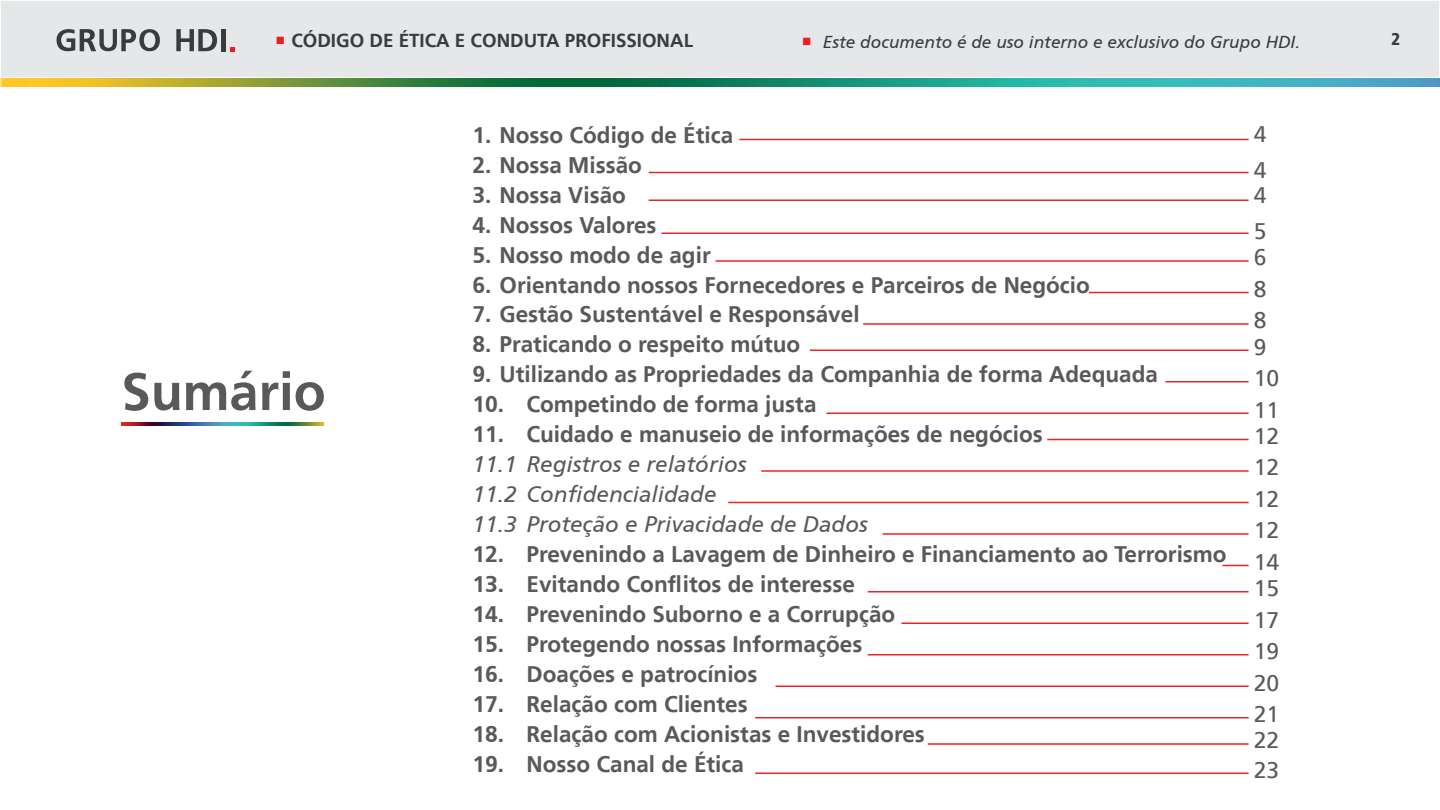
<style>
.page{position:relative;width:1440px;height:810px;background:#fff}
.page>*{position:absolute;margin:0;border:0;box-sizing:border-box;transform-origin:0 0}
.t1{font:52.5px "HDI Gerling Sans Bold";color:#58595b}
.t2{font:22.5px "HDI Gerling Sans Bold";color:#58595b}
.t3{font:22.5px/30px "HDI Gerling Sans Italic";color:#58595b}
.t4{font:22.5px/31.5px "HDI Gerling Sans Regular";color:#58595b}
.t5{font:18.75px "HDI Gerling Sans Bold";color:#393c3f}
.t6{font:17.25px "HDI Gerling Sans Italic";color:#393c3f}
.t7{font:17.25px "HDI Gerling Sans Cond Black";color:#3a3d3f}
.s1{color:#ed1d24}
.s2{font-family:"HDI Gerling Sans Bold";font-size:18.75px;color:#ed1d24}
</style>
<div class="page">
<div style="left:0;top:0;width:1440px;height:78px;background:#e6e7e8"></div>
<div style="left:0;top:0;width:1440px;height:78px;border:1px solid #fff"></div>
<svg style="left:57px;top:29px;width:103px;height:22px"></svg>
<svg style="left:176px;top:29px;width:41px;height:22px"></svg>
<div style="left:221px;top:29px;width:5px;height:22px;background:#393c3f"></div>
<svg style="left:230px;top:47px;width:5px;height:4px"></svg>
<img style="left:0;top:78px;width:1440px;height:9px">
<hr style="left:739px;top:139px;width:510px;height:1px;background:#ed2127">
<hr style="left:649px;top:200px;width:600px;height:1px;background:#ed2127">
<hr style="left:649px;top:172px;width:600px;height:1px;background:#ed2127">
<hr style="left:662px;top:232px;width:587px;height:2px;background:#ed2127">
<hr style="left:716px;top:260px;width:533px;height:2px;background:#ed2127">
<hr style="left:1089px;top:292px;width:160px;height:1px;background:#ed2127">
<hr style="left:863px;top:323px;width:386px;height:2px;background:#ed2127">
<hr style="left:810px;top:350px;width:439px;height:1px;background:#ed2127">
<hr style="left:1166px;top:381px;width:83px;height:1px;background:#ed2127">
<hr style="left:826px;top:412px;width:423px;height:2px;background:#ed2127">
<hr style="left:1047px;top:439px;width:202px;height:1px;background:#ed2127">
<hr style="left:761px;top:470px;width:488px;height:2px;background:#ed2127">
<hr style="left:728px;top:502px;width:521px;height:1px;background:#ed2127">
<hr style="left:883px;top:533px;width:366px;height:2px;background:#ed2127">
<svg style="left:1222px;top:565px;width:27px;height:1px"></svg>
<hr style="left:868px;top:591px;width:381px;height:1px;background:#ed2127">
<hr style="left:902px;top:622px;width:347px;height:2px;background:#ed2127">
<hr style="left:868px;top:654px;width:381px;height:2px;background:#ed2127">
<hr style="left:776px;top:686px;width:473px;height:1px;background:#ed2127">
<hr style="left:755px;top:717px;width:494px;height:1px;background:#ed2127">
<hr style="left:928px;top:743px;width:321px;height:2px;background:#ed2127">
<hr style="left:755px;top:773px;width:494px;height:1px;background:#ed2127">
<img style="left:122px;top:422px;width:202px;height:4px">
<img style="left:27px;top:78px;width:1391px;height:8px">
<p class="t5" style="left:275px;top:30px;width:420px"><span class="s1">•</span> CÓDIGO DE ÉTICA E CONDUTA PROFISSIONAL</p>
<p class="t6" style="left:801px;top:32px;width:500px"><span class="s2">•</span> Este documento é de uso interno e exclusivo do Grupo HDI.</p>
<p class="t7" style="left:1391px;top:29px;width:11px">2</p>
<h1 class="t1" style="left:122px;top:360px;width:206px">Sumário</h1>
<p class="t2" style="left:472px;top:121px;width:262px">1. Nosso Código de Ética</p>
<p class="t2" style="left:472px;top:151px;width:171px">2. Nossa Missão</p>
<p class="t2" style="left:472px;top:181px;width:155px">3. Nossa Visão</p>
<p class="t2" style="left:472px;top:211px;width:186px">4. Nossos Valores</p>
<p class="t2" style="left:472px;top:241px;width:240px">5. Nosso modo de agir</p>
<p class="t2" style="left:472px;top:271px;width:619px">6. Orientando nossos Fornecedores e Parceiros de Negócio</p>
<p class="t2" style="left:472px;top:301px;width:389px">7. Gestão Sustentável e Responsável</p>
<p class="t2" style="left:472px;top:331px;width:329px">8. Praticando o respeito mútuo</p>
<p class="t2" style="left:472px;top:361px;width:687px">9. Utilizando as Propriedades da Companhia de forma Adequada</p>
<p class="t2" style="left:472px;top:391px;width:346px">10. Competindo de forma justa</p>
<p class="t2" style="left:472px;top:421px;width:572px">11. Cuidado e manuseio de informações de negócios</p>
<p class="t3" style="left:472px;top:450px;width:397px">11.1 Registros e relatórios<br>11.2 Confidencialidade<br>11.3 Proteção e Privacidade de Dados</p>
<p class="t2" style="left:472px;top:541px;width:756px">12. Prevenindo a Lavagem de Dinheiro e Financiamento ao Terrorismo</p>
<p class="t2" style="left:472px;top:571px;width:384px">13. Evitando Conflitos de interesse</p>
<p class="t2" style="left:472px;top:601px;width:424px">14. Prevenindo Suborno e a Corrupção</p>
<p class="t2" style="left:472px;top:631px;width:391px">15. Protegendo nossas Informações</p>
<p class="t2" style="left:472px;top:661px;width:286px">16. Doações e patrocínios</p>
<p class="t2" style="left:472px;top:691px;width:277px">17. Relação com Clientes</p>
<p class="t2" style="left:472px;top:721px;width:454px">18. Relação com Acionistas e Investidores</p>
<p class="t2" style="left:472px;top:751px;width:273px">19. Nosso Canal de Ética</p>
<p class="t4" style="left:1254px;top:119px;width:14px">4</p>
<p class="t4" style="left:1254px;top:155px;width:14px">4</p>
<p class="t4" style="left:1254px;top:180px;width:14px">4</p>
<p class="t4" style="left:1254px;top:218px;width:14px;line-height:26.2px">5<br>6</p>
<p class="t4" style="left:1254px;top:273px;width:14px">8<br>8</p>
<p class="t4" style="left:1254px;top:331px;width:27px">9<br>10<br>11</p>
<p class="t4" style="left:1254px;top:420px;width:27px;text-align:justify">12<br>12<br>12<br>12<br>14</p>
<p class="t4" style="left:1254px;top:573px;width:27px;text-align:justify">15<br>17<br>19<br>20<br>21</p>
<p class="t4" style="left:1254px;top:726px;width:27px;line-height:29.3px">22<br>23</p>
</div>
